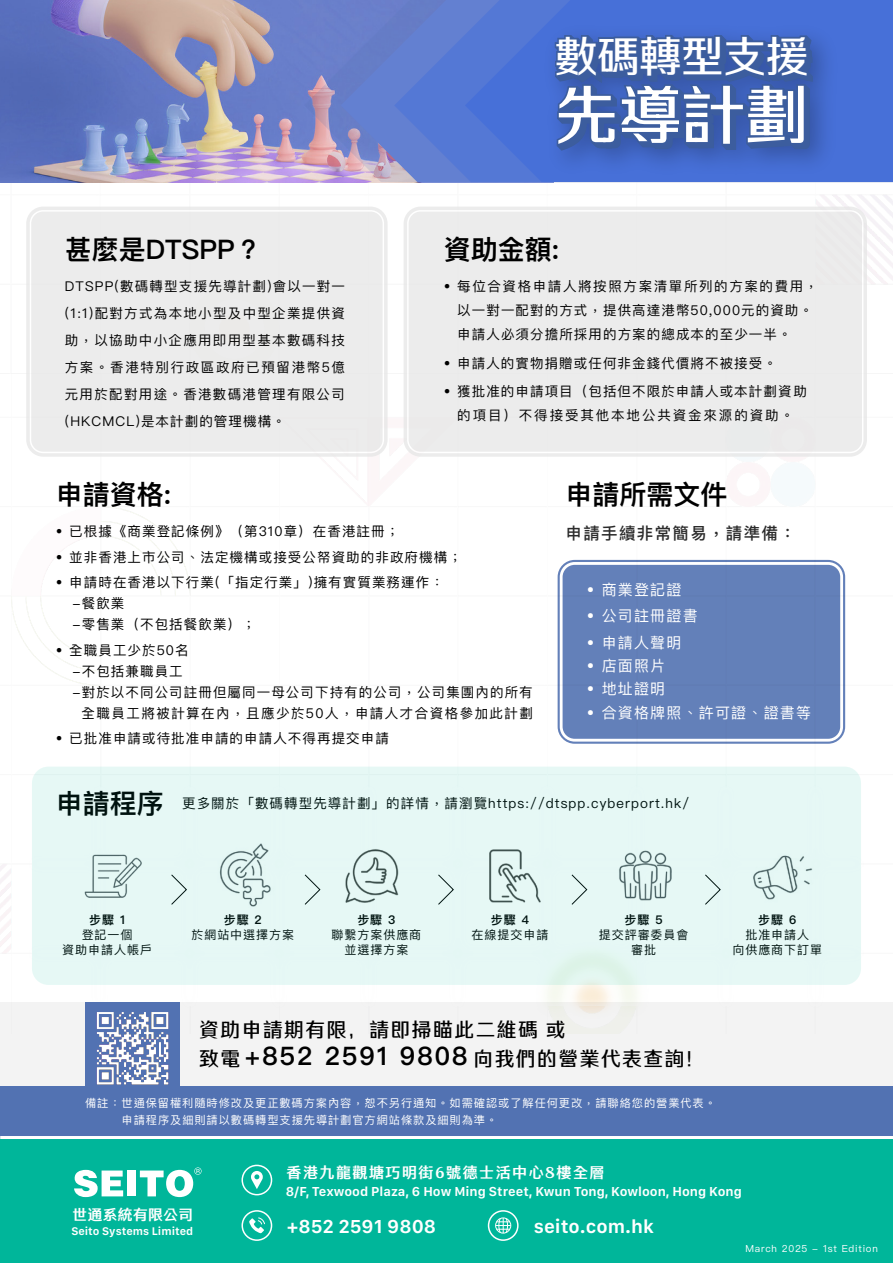
<style>
.page{position:relative;width:893px;height:1263px;background:#fff}
.page>*{position:absolute;margin:0;border:0;box-sizing:border-box;transform-origin:0 0}
.t1{font:300 63.15px "TT Zhi Hei CHS Variable";color:#fff}
.t2{font:300 42.15px "TT Zhi Hei CHS Variable";color:#fff}
.t3{font:600 27px "Ping Fang HK";color:#000}
.t4{font:300 19.65px/28.7px "TT Zhi Hei CHS Variable";letter-spacing:.08em;color:#000}
.t5{font:900 19.5px "SF Compact";color:#fff}
.t6{font:500 16.5px "Ping Fang HK";letter-spacing:.08em;color:#2b2b2b}
.t7{font:15px "Ping Fang HK";letter-spacing:.08em;color:#fff}
.t8{font:800 15px "AR Fang Xin Shu H7 B5 Std";letter-spacing:.1em;color:#fff}
.t9{font:800 14.55px "AR Fang Xin Shu H7 B5 Std";letter-spacing:.04em;color:#fff}
.t10{font:13.5px/27px "Ping Fang HK";letter-spacing:.08em;color:#000}
.t11{font:900 13.5px "SF Compact";color:#fff}
.t12{font:13.5px "Ping Fang HK";letter-spacing:.11em;color:#000}
.t13{font:12px/15px "Ping Fang HK";letter-spacing:.08em;color:#000;text-align:center}
.t14{font:600 12px "Ping Fang HK";letter-spacing:.08em;color:#000}
.t15{font:900 11.55px "SF Compact";color:#fff}
.t16{font:11.25px/16.5px "Ping Fang HK";letter-spacing:.08em;color:#fff}
.t17{font:9.75px "Ping Fang HK";letter-spacing:.08em;color:#fff}
.s1{font-weight:600;font-size:27px}
.s2{font-family:"Ping Fang HK";font-weight:600;font-size:25.5px}
</style>
<div class="page">
<div style="left:0;top:1090px;width:893px;height:173px;background:#00b69a"></div>
<div style="left:0;top:1002px;width:893px;height:83px;background:#f3f3f3"></div>
<div style="left:85px;top:1002px;width:95px;height:86px;background:#5272b2"></div>
<div style="left:0;top:1085px;width:893px;height:52px;background:#5272b2"></div>
<img style="left:96px;top:1012px;width:73px;height:73px">
<hr style="left:0;top:1136px;width:893px;height:3px;background:#fff">
<img style="left:0;top:0;width:304px;height:182px">
<svg style="left:304px;top:0;width:37px;height:182px;background:#908dc2"></svg>
<svg style="left:341px;top:0;width:53px;height:182px;background:#7786c9"></svg>
<svg style="left:394px;top:0;width:71px;height:182px;background:#5f7dd1"></svg>
<svg style="left:465px;top:0;width:428px;height:182px;background:#4c73d6"></svg>
<div style="left:561px;top:563px;width:281px;height:177px;background:#6380b9;border-radius:14px"></div>
<div style="left:558px;top:560px;width:287px;height:184px;border:7px solid #5272b2;border-radius:14px"></div>
<div style="left:560px;top:562px;width:283px;height:180px;border:3px solid #fff;border-radius:14px"></div>
<div style="left:241px;top:1165px;width:31px;height:30px;border:2px solid #fff;border-radius:50%"></div>
<svg style="left:251px;top:1171px;width:12px;height:18px"></svg>
<div style="left:241px;top:1210px;width:31px;height:31px;border:2px solid #fff;border-radius:50%"></div>
<svg style="left:249px;top:1217px;width:16px;height:16px"></svg>
<div style="left:488px;top:1210px;width:31px;height:31px;border:2px solid #fff;border-radius:50%"></div>
<div style="left:495px;top:1217px;width:16px;height:16px;border:1px solid #fff;border-radius:50%"></div>
<svg style="left:496px;top:1217px;width:15px;height:16px"></svg>
<svg style="left:74px;top:1170px;width:49px;height:27px"></svg>
<div style="left:128px;top:1170px;width:8px;height:26px;background:#fff"></div>
<svg style="left:140px;top:1167px;width:62px;height:30px"></svg>
<div style="left:32px;top:766px;width:829px;height:219px;background:#e6f8f5;border-radius:16px"></div>
<img style="left:533px;top:13px;width:317px;height:186px">
<svg style="left:553px;top:0;width:261px;height:153px;background:#3e61b0"></svg>
<div style="left:26px;top:207px;width:362px;height:250px;background:#e6e6e6;border-radius:17px"></div>
<div style="left:30px;top:210px;width:354px;height:243px;border:2px solid #fff;border-radius:13px"></div>
<div style="left:404px;top:207px;width:463px;height:250px;background:#e6e6e6;border-radius:17px"></div>
<div style="left:407px;top:210px;width:456px;height:243px;border:2px solid #fff;border-radius:13px"></div>
<h2 class="t2" style="left:555px;top:30px;width:255px">數碼轉型支援</h2>
<h1 class="t1" style="left:555px;top:75px;width:255px">先導計劃</h1>
<h3 class="t3" style="left:65px;top:233px;width:198px">甚麼是DTSPP？</h3>
<h3 class="t3" style="left:444px;top:233px;width:117px">資助金額:</h3>
<p class="t10" style="left:65px;top:273px;width:282px;text-align:justify">DTSPP(數碼轉型支援先導計劃)會以一對一(1:1)配對方式為本地小型及中型企業提供資助，以協助中小企應用即用型基本數碼科技方案。香港特別行政區政府已預留港幣5億元用於配對用途。香港數碼港管理有限公司(HKCMCL)是本計劃的管理機構。</p>
<p class="t10" style="left:457px;top:274px;width:362px;line-height:24px;text-indent:-14px">• 每位合資格申請人將按照方案清單所列的方案的費用，以一對一配對的方式，提供高達港幣50,000元的資助。申請人必須分擔所採用的方案的總成本的至少一半。</p>
<p class="t10" style="left:444px;top:349px;width:335px">• 申請人的實物捐贈或任何非金錢代價將不被接受。</p>
<p class="t10" style="left:444px;top:379px;width:365px;line-height:24px;text-align:center">• 獲批准的申請項目（包括但不限於申請人或本計劃資助的項目）不得接受其他本地公共資金來源的資助。</p>
<h3 class="t3" style="left:56px;top:478px;width:117px">申請資格:</h3>
<h3 class="t3" style="left:566px;top:478px;width:163px">申請所需文件</h3>
<p class="t10" style="left:56px;top:517px;width:345px">• 已根據《商業登記條例》（第310章）在香港註冊；</p>
<p class="t10" style="left:56px;top:543px;width:407px">• 並非香港上市公司、法定機構或接受公帑資助的非政府機構；</p>
<p class="t10" style="left:73px;top:571px;width:373px;line-height:21px;text-indent:-17px">• 申請時在香港以下行業(「指定行業」)擁有實質業務運作：-餐飲業<br>-零售業（不包括餐飲業）；</p>
<p class="t10" style="left:56px;top:636px;width:134px">• 全職員工少於50名</p>
<p class="t10" style="left:73px;top:657px;width:112px">-不包括兼職員工</p>
<p class="t10" style="left:73px;top:678px;width:462px">-對於以不同公司註冊但屬同一母公司下持有的公司，公司集團內的所有</p>
<p class="t12" style="left:82px;top:704px;width:453px">全職員工將被計算在內，且應少於50人，申請人才合資格參加此計劃</p>
<p class="t10" style="left:56px;top:725px;width:335px">• 已批准申請或待批准申請的申請人不得再提交申請</p>
<p class="t6" style="left:566px;top:523px;width:232px">申請手續非常簡易，請準備：</p>
<p class="t7" style="left:587px;top:580px;width:96px">• 商業登記證</p>
<p class="t7" style="left:587px;top:607px;width:112px">• 公司註冊證書</p>
<p class="t7" style="left:587px;top:633px;width:96px">• 申請人聲明</p>
<p class="t7" style="left:587px;top:656px;width:80px">• 店面照片</p>
<p class="t7" style="left:587px;top:680px;width:80px">• 地址證明</p>
<p class="t7" style="left:587px;top:703px;width:226px">• 合資格牌照、許可證、證書等</p>
<p class="t10" style="left:56px;top:789px;width:635px"><span class="s1">申請程序</span> 更多關於「數碼轉型先導計劃」的詳情，請瀏覽https://dtspp.cyberport.hk/</p>
<p class="t14" style="left:89px;top:912px;width:37px">步驟 1</p>
<p class="t13" style="left:62px;top:926px;width:91px">登記一個<br>資助申請人帳戶</p>
<p class="t14" style="left:224px;top:912px;width:40px">步驟 2</p>
<p class="t13" style="left:191px;top:926px;width:104px">於網站中選擇方案</p>
<p class="t14" style="left:357px;top:912px;width:40px">步驟 3</p>
<p class="t13" style="left:331px;top:926px;width:91px">聯繫方案供應商並選擇方案</p>
<p class="t14" style="left:491px;top:912px;width:40px">步驟 4</p>
<p class="t13" style="left:472px;top:926px;width:78px">在線提交申請</p>
<p class="t14" style="left:625px;top:912px;width:40px">步驟 5</p>
<p class="t13" style="left:599px;top:926px;width:91px">提交評審委員會審批</p>
<p class="t14" style="left:758px;top:912px;width:40px">步驟 6</p>
<p class="t13" style="left:732px;top:926px;width:91px">批准申請人<br>向供應商下訂單</p>
<h3 class="t4" style="left:199px;top:1015px;width:508px">資助申請期有限，請即掃瞄此二維碼 或<br>致電 <span class="s2">+852 2591 9808</span> 向我們的營業代表查詢！</h3>
<p class="t16" style="left:122px;top:1095px;width:596px;text-indent:-36px">備註：世通保留權利隨時修改及更正數碼方案內容，恕不另行通知。如需確認或了解任何更改，請聯絡您的營業代表。申請程序及細則請以數碼轉型支援先導計劃官方網站條款及細則為準。</p>
<p class="t9" style="left:73px;top:1207px;width:122px">世通系統有限公司</p>
<p class="t15" style="left:71px;top:1224px;width:123px">Seito Systems Limited</p>
<p class="t8" style="left:287px;top:1164px;width:319px">香港九龍觀塘巧明街6號德士活中心8樓全層</p>
<p class="t11" style="left:286px;top:1183px;width:457px">8/F, Texwood Plaza, 6 How Ming Street, Kwun Tong, Kowloon, Hong Kong</p>
<h3 class="t5" style="left:287px;top:1215px;width:151px">+852 2591 9808</h3>
<h3 class="t5" style="left:534px;top:1215px;width:122px">seito.com.hk</h3>
<p class="t17" style="left:745px;top:1243px;width:134px">March 2025 - 1st Edition</p>
</div>
